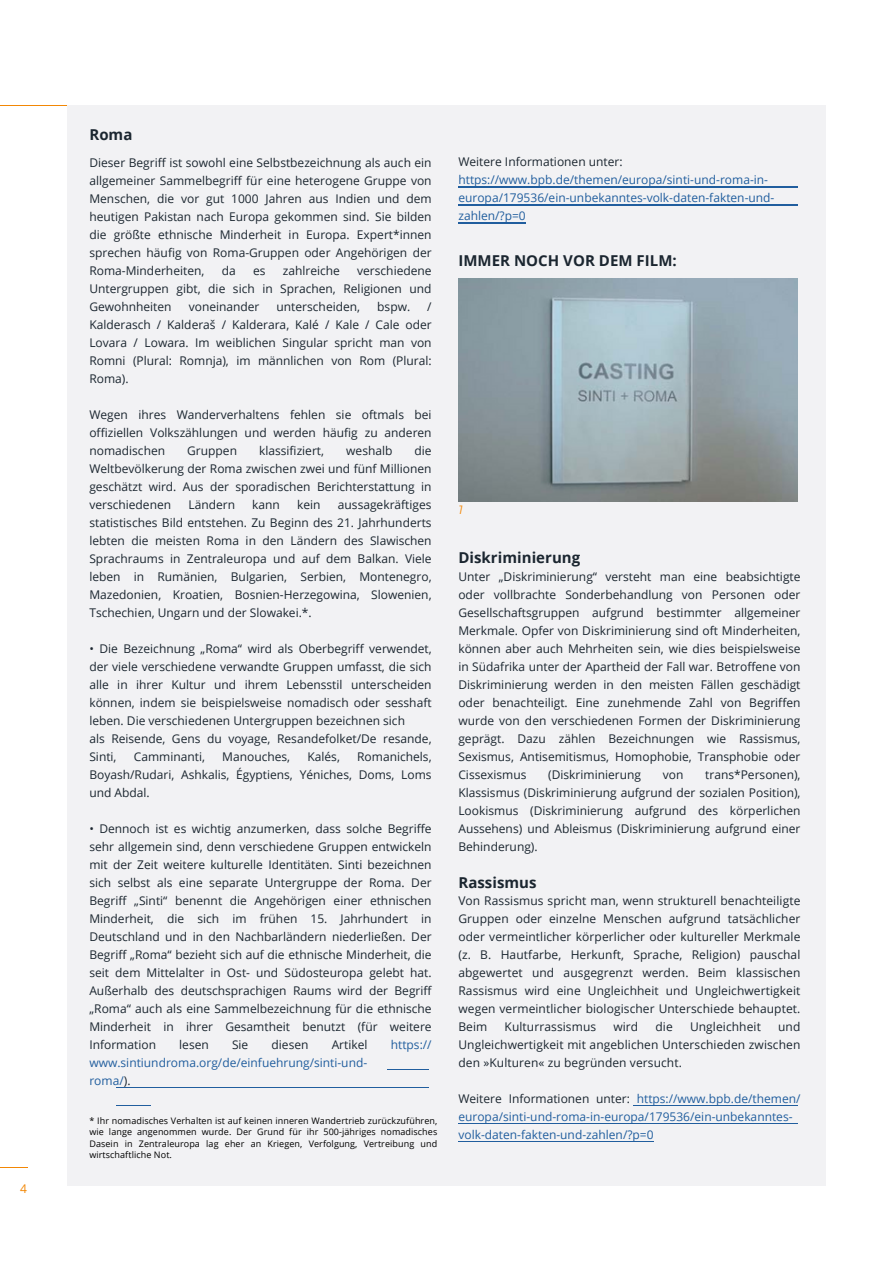
<style>
.page{position:relative;width:893px;height:1264px;background:#fff}
.page>*{position:absolute;margin:0;border:0;box-sizing:border-box;transform-origin:0 0}
.t1{font:700 15px "Open Sans";color:#1b2630}
.t2{font:12px/18px "Open Sans";color:#1b2630;text-align:justify}
.t3{font:12px/18px "Open Sans";color:#215e9e}
.t4{font:12px "Open Sans";color:#f28705}
.t5{font:italic 12px "Montserrat";color:#f28705}
.t6{font:9px/11.2px "Open Sans";letter-spacing:.01em;color:#000;text-align:justify}
.s1{color:#1b2630}
</style>
<div class="page">
<svg style="left:0;top:1167px;width:27px;height:1px"></svg>
<hr style="left:0;top:105px;width:114px;height:1px;background:#f28705">
<div style="left:67px;top:106px;width:758px;height:1079px;background:#f2f2f4"></div>
<hr style="left:387px;top:1069px;width:41px;height:1px;background:#215e9e">
<hr style="left:116px;top:1087px;width:312px;height:1px;background:#215e9e">
<hr style="left:116px;top:1105px;width:35px;height:1px;background:#215e9e">
<hr style="left:458px;top:187px;width:339px;height:1px;background:#215e9e">
<hr style="left:458px;top:205px;width:339px;height:1px;background:#215e9e">
<hr style="left:458px;top:223px;width:68px;height:1px;background:#215e9e">
<hr style="left:633px;top:1105px;width:164px;height:1px;background:#215e9e">
<hr style="left:458px;top:1123px;width:339px;height:1px;background:#215e9e">
<hr style="left:458px;top:1141px;width:195px;height:1px;background:#215e9e">
<img style="left:458px;top:279px;width:339px;height:223px">
<h3 class="t4" style="left:20px;top:1180px;width:8px">4</h3>
<h2 class="t1" style="left:89px;top:124px;width:45px">Roma</h2>
<h3 class="t2" style="left:89px;top:153px;width:344px">Dieser Begriff ist sowohl eine Selbstbezeichnung als auch ein allgemeiner Sammelbegriff für eine heterogene Gruppe von Menschen, die vor gut 1000 Jahren aus Indien und dem heutigen Pakistan nach Europa gekommen sind. Sie bilden die größte ethnische Minderheit in Europa. Expert*innen sprechen häufig von Roma-Gruppen oder Angehörigen der Roma-Minderheiten,</h3>
<h3 class="t2" style="left:89px;top:261px;width:344px;text-indent:268px">verschiedene Untergruppen gibt, die sich in Sprachen, Religionen und Gewohnheiten</h3>
<h3 class="t2" style="left:222px;top:261px;width:16px">da</h3>
<h3 class="t2" style="left:253px;top:261px;width:14px">es</h3>
<h3 class="t2" style="left:283px;top:261px;width:59px">zahlreiche</h3>
<h3 class="t2" style="left:189px;top:297px;width:72px">voneinander</h3>
<h3 class="t2" style="left:276px;top:297px;width:85px">unterscheiden,</h3>
<h3 class="t2" style="left:377px;top:297px;width:34px">bspw.</h3>
<h3 class="t2" style="left:89px;top:297px;width:344px;text-indent:338px">/ Kalderasch / Kalderaš / Kalderara, Kalé / Kale / Cale oder Lovara / Lowara. Im weiblichen Singular spricht man von Romni (Plural: Romnja), im männlichen von Rom (Plural:<br>Roma).</h3>
<h3 class="t2" style="left:89px;top:405px;width:344px">Wegen ihres Wanderverhaltens fehlen sie oftmals bei offiziellen Volkszählungen und werden häufig zu anderen nomadischen</h3>
<h3 class="t2" style="left:187px;top:441px;width:51px">Gruppen</h3>
<h3 class="t2" style="left:259px;top:441px;width:66px">klassifiziert,</h3>
<h3 class="t2" style="left:346px;top:441px;width:48px">weshalb</h3>
<h3 class="t2" style="left:89px;top:441px;width:344px;text-indent:325px">die Weltbevölkerung der Roma zwischen zwei und fünf Millionen geschätzt wird. Aus der sporadischen Berichterstattung in verschiedenen</h3>
<h3 class="t2" style="left:89px;top:495px;width:344px;text-indent:248px">aussagekräftiges statistisches Bild entstehen. Zu Beginn des 21. Jahrhunderts lebten die meisten Roma in den Ländern des Slawischen Sprachraums in Zentraleuropa und auf dem Balkan. Viele leben in Rumänien, Bulgarien, Serbien, Montenegro, Mazedonien, Kroatien, Bosnien-Herzegowina, Slowenien, Tschechien, Ungarn und der Slowakei.*.</h3>
<h3 class="t2" style="left:89px;top:639px;width:344px;text-align:left">• Die Bezeichnung „Roma“ wird als Oberbegriff verwendet, der viele verschiedene verwandte Gruppen umfasst, die sich alle in ihrer Kultur und ihrem Lebensstil unterscheiden können, indem sie beispielsweise nomadisch oder sesshaft leben. Die verschiedenen Untergruppen bezeichnen sich<br>als Reisende, Gens du voyage, Resandefolket/De resande, Sinti,</h3>
<h3 class="t2" style="left:188px;top:495px;width:48px">Ländern</h3>
<h3 class="t2" style="left:252px;top:495px;width:29px">kann</h3>
<h3 class="t2" style="left:297px;top:495px;width:25px">kein</h3>
<h3 class="t2" style="left:134px;top:747px;width:73px">Camminanti,</h3>
<h3 class="t2" style="left:222px;top:747px;width:69px">Manouches,</h3>
<h3 class="t2" style="left:307px;top:747px;width:34px">Kalés,</h3>
<h3 class="t2" style="left:89px;top:747px;width:344px;text-indent:268px">Romanichels, Boyash/Rudari, Ashkalis, Égyptiens, Yéniches, Doms, Loms und Abdal.</h3>
<p class="t2" style="left:89px;top:819px;width:344px">• Dennoch ist es wichtig anzumerken, dass solche Begriffe sehr allgemein sind, denn verschiedene Gruppen entwickeln mit der Zeit weitere kulturelle Identitäten. Sinti bezeichnen sich selbst als eine separate Untergruppe der Roma. Der Begriff „Sinti“ benennt die Angehörigen einer ethnischen Minderheit, die sich im frühen 15. Jahrhundert in Deutschland und in den Nachbarländern niederließen. Der Begriff „Roma“ bezieht sich auf die ethnische Minderheit, die seit dem Mittelalter in Ost- und Südosteuropa gelebt hat.<br>Außerhalb des deutschsprachigen Raums wird der Begriff „Roma“ auch als eine Sammelbezeichnung für die ethnische Minderheit in ihrer Gesamtheit benutzt (für weitere Information</p>
<p class="t2" style="left:179px;top:1035px;width:31px">lesen</p>
<p class="t2" style="left:232px;top:1035px;width:18px">Sie</p>
<p class="t2" style="left:271px;top:1035px;width:38px">diesen</p>
<p class="t2" style="left:332px;top:1035px;width:37px">Artikel</p>
<p class="t3" style="left:391px;top:1035px;width:42px">https://</p>
<p class="t3" style="left:89px;top:1053px;width:279px">www.sintiundroma.org/de/einfuehrung/sinti-und&shy;roma/<span class="s1">).</span></p>
<h3 class="t6" style="left:89px;top:1114px;width:349px">* Ihr nomadisches Verhalten ist auf keinen inneren Wandertrieb zurückzuführen, wie lange angenommen wurde. Der Grund für ihr 500-jähriges nomadisches Dasein in Zentraleuropa lag eher an Kriegen, Verfolgung, Vertreibung und wirtschaftliche Not.</h3>
<h3 class="t3" style="left:458px;top:153px;width:317px"><span class="s1">Weitere Informationen unter: </span>https://www.bpb.de/themen/europa/sinti-und-roma-in&shy;europa/179536/ein-unbekanntes-volk-daten-fakten-und&shy;zahlen/?p=0</h3>
<h3 class="t1" style="left:458px;top:250px;width:220px">IMMER NOCH VOR DEM FILM:</h3>
<p class="t5" style="left:458px;top:502px;width:6px">1</p>
<h2 class="t1" style="left:458px;top:547px;width:123px">Diskriminierung</h2>
<p class="t2" style="left:458px;top:567px;width:343px">Unter „Diskriminierung“ versteht man eine beabsichtigte oder vollbrachte Sonderbehandlung von Personen oder Gesellschaftsgruppen aufgrund bestimmter allgemeiner Merkmale. Opfer von Diskriminierung sind oft Minderheiten, können aber auch Mehrheiten sein, wie dies beispielsweise in Südafrika unter der Apartheid der Fall war. Betroffene von Diskriminierung werden in den meisten Fällen geschädigt oder benachteiligt. Eine zunehmende Zahl von Begriffen wurde von den verschiedenen Formen der Diskriminierung geprägt. Dazu zählen Bezeichnungen wie Rassismus, Sexismus, Antisemitismus, Homophobie, Transphobie oder Cissexismus</p>
<p class="t2" style="left:458px;top:765px;width:343px;text-indent:247px">trans*Personen), Klassismus (Diskriminierung aufgrund der sozialen Position), Lookismus (Diskriminierung aufgrund des körperlichen Aussehens) und Ableismus (Diskriminierung aufgrund einer Behinderung).</p>
<p class="t2" style="left:548px;top:765px;width:94px">(Diskriminierung</p>
<p class="t2" style="left:662px;top:765px;width:22px">von</p>
<h3 class="t1" style="left:458px;top:871px;width:80px">Rassismus</h3>
<h1 class="t2" style="left:458px;top:891px;width:343px">Von Rassismus spricht man, wenn strukturell benachteiligte Gruppen oder einzelne Menschen aufgrund tatsächlicher oder vermeintlicher körperlicher oder kultureller Merkmale (z. B. Hautfarbe, Herkunft, Sprache, Religion) pauschal abgewertet und ausgegrenzt werden. Beim klassischen Rassismus wird eine Ungleichheit und Ungleichwertigkeit wegen vermeintlicher biologischer Unterschiede behauptet.<br>Beim</h1>
<h1 class="t2" style="left:458px;top:1017px;width:343px;text-indent:320px">und Ungleichwertigkeit mit angeblichen Unterschieden zwischen den »Kulturen« zu begründen versucht.</h1>
<p class="t3" style="left:458px;top:1089px;width:343px"><span class="s1">Weitere Informationen unter:</span> https://www.bpb.de/themen/ europa/sinti-und-roma-in-europa/179536/ein-unbekanntes&shy;volk-daten-fakten-und-zahlen/?p=0</p>
<h1 class="t2" style="left:504px;top:1017px;width:93px">Kulturrassismus</h1>
<h1 class="t2" style="left:613px;top:1017px;width:26px">wird</h1>
<h1 class="t2" style="left:655px;top:1017px;width:19px">die</h1>
<h1 class="t2" style="left:690px;top:1017px;width:72px">Ungleichheit</h1>
</div>
